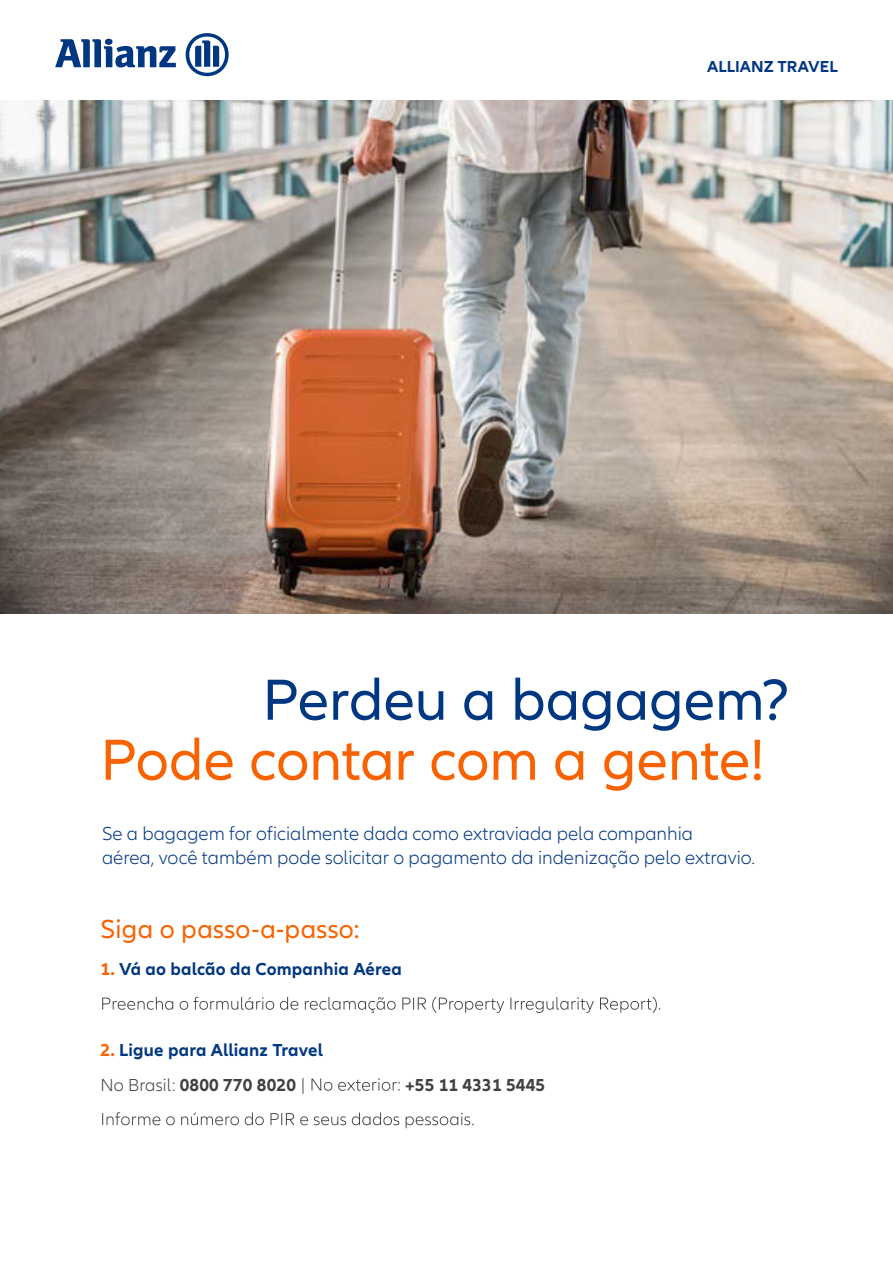
<style>
.page{position:relative;width:893px;height:1263px;background:#fff}
.page>*{position:absolute;margin:0;border:0;box-sizing:border-box;transform-origin:0 0}
.t1{font:60px "Allianz Neo";letter-spacing:-.005em;color:#f86200}
.t2{font:60px "Allianz Neo";color:#003781}
.t3{font:27px "Allianz Neo";letter-spacing:.01em;color:#f86200}
.t4{font:300 19.5px/23.4px "Allianz Neo";color:#003781}
.t5{font:700 18px/34.5px "Allianz Neo";letter-spacing:.01em;color:#003781}
.t6{font:700 18px "Allianz Neo";letter-spacing:.01em;color:#414141}
.t7{font:700 16.5px "Allianz Neo";color:#013781}
.s1{color:#f86200}
.s2{font-weight:300;color:#414141}
.s3{color:#414141}
</style>
<div class="page">
<img style="left:0;top:101px;width:893px;height:512px">
<svg style="left:102px;top:997px;width:558px;height:16px"></svg>
<svg style="left:302px;top:1078px;width:98px;height:16px"></svg>
<svg style="left:102px;top:1112px;width:372px;height:16px"></svg>
<svg style="left:55px;top:39px;width:121px;height:28px"></svg>
<svg style="left:186px;top:33px;width:43px;height:43px"></svg>
<p class="t7" style="left:707px;top:56px;width:132px">ALLIANZ TRAVEL</p>
<h1 class="t2" style="left:262px;top:666px;width:528px">Perdeu a bagagem?</h1>
<h1 class="t1" style="left:100px;top:726px;width:665px">Pode contar com a gente!</h1>
<p class="t4" style="left:102px;top:822px;width:655px">Se a bagagem for oficialmente dada como extraviada pela companhia<br>aérea, você também pode solicitar o pagamento da indenização pelo extravio.</p>
<h2 class="t3" style="left:100px;top:913px;width:260px">Siga o passo-a-passo:</h2>
<p class="t5" style="left:100px;top:952px;width:303px"><span class="s1">1.</span> Vá ao balcão da Companhia Aérea</p>
<p class="t5" style="left:100px;top:1033px;width:224px"><span class="s1">2.</span> Ligue para Allianz Travel<br><span class="s2">No Brasil:</span> <span class="s3">0800 770 8020</span></p>
<p class="t6" style="left:405px;top:1074px;width:142px">+55 11 4331 5445</p>
</div>
